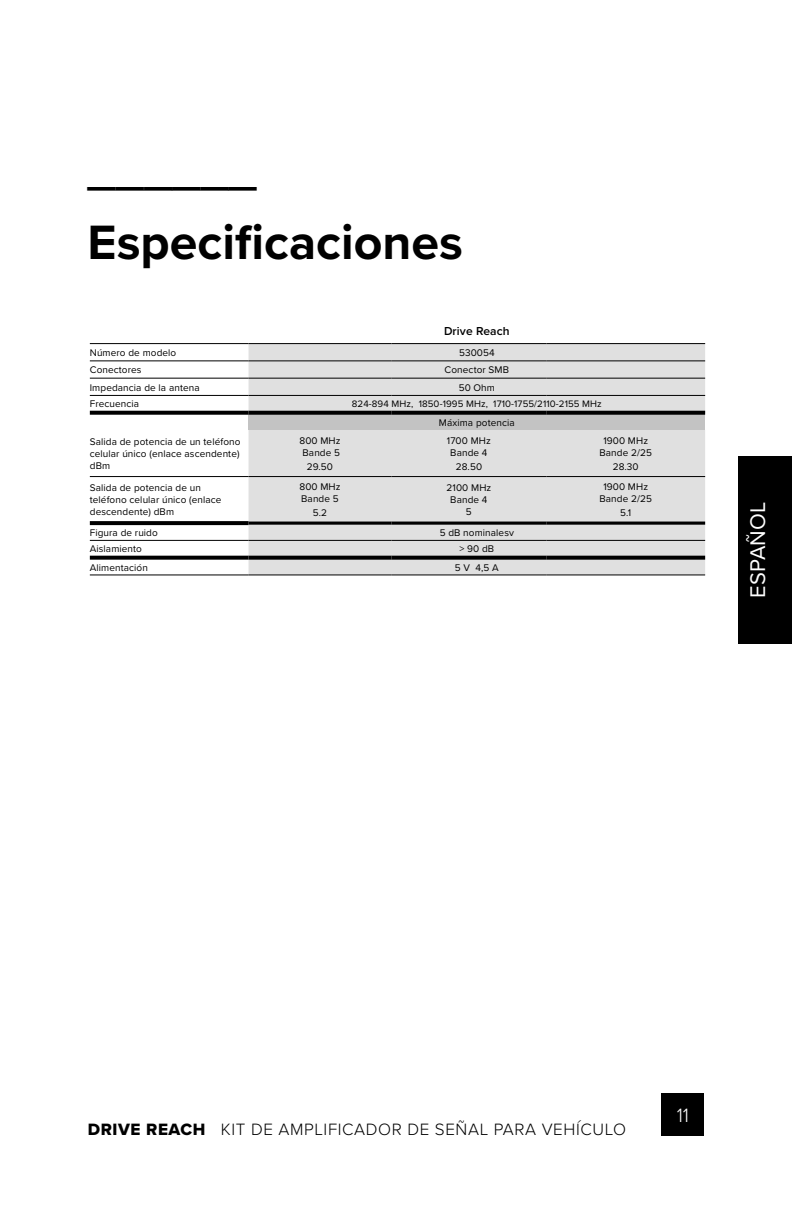
<style>
.page{position:relative;width:792px;height:1224px;background:#fff}
.page>*{position:absolute;margin:0;border:0;box-sizing:border-box;transform-origin:0 0}
.t1{font:700 50px "Proxima Nova";color:#000}
.t2{font:600 50px "Proxima Nova";color:#000}
.t3{font:22px "Proxima Nova";letter-spacing:.01em;color:#fff}
.t4{font:300 20px "Proxima Nova";color:#fff}
.t5{font:300 17px "Proxima Nova";letter-spacing:.035em;color:#000}
.t6{font:600 12px "Proxima Nova";letter-spacing:.01em;color:#000}
.t7{font:10px/12px "Proxima Nova";letter-spacing:.01em;color:#000;text-align:center}
.t8{font:9.6px "Proxima Nova";letter-spacing:.01em;color:#000}
.s1{font-family:"Proxima Nova Extrabld";font-weight:400}
</style>
<div class="page">
<div style="left:738px;top:456px;width:54px;height:187px;background:#000"></div>
<div style="left:662px;top:1094px;width:42px;height:42px;background:#000"></div>
<div style="left:249px;top:344px;width:456px;height:178px;background:#e0e0e0"></div>
<div style="left:249px;top:413px;width:456px;height:17px;background:#c3c3c3"></div>
<div style="left:249px;top:525px;width:456px;height:49px;background:#e0e0e0"></div>
<hr style="left:90px;top:343px;width:159px;height:1px;background:#000">
<hr style="left:90px;top:360px;width:159px;height:1px;background:#000">
<hr style="left:90px;top:378px;width:159px;height:1px;background:#000">
<hr style="left:90px;top:395px;width:159px;height:1px;background:#000">
<hr style="left:90px;top:476px;width:159px;height:1px;background:#000">
<hr style="left:90px;top:540px;width:159px;height:1px;background:#000">
<hr style="left:90px;top:574px;width:159px;height:1px;background:#000">
<svg style="left:90px;top:411px;width:159px;height:4px"></svg>
<svg style="left:90px;top:521px;width:159px;height:4px"></svg>
<svg style="left:90px;top:556px;width:159px;height:4px"></svg>
<hr style="left:249px;top:343px;width:143px;height:1px;background:#000">
<hr style="left:392px;top:343px;width:154px;height:1px;background:#000">
<hr style="left:546px;top:343px;width:159px;height:1px;background:#000">
<hr style="left:249px;top:360px;width:143px;height:1px;background:#000">
<hr style="left:392px;top:360px;width:154px;height:1px;background:#000">
<hr style="left:546px;top:360px;width:159px;height:1px;background:#000">
<hr style="left:249px;top:378px;width:143px;height:1px;background:#000">
<hr style="left:392px;top:378px;width:154px;height:1px;background:#000">
<hr style="left:546px;top:378px;width:159px;height:1px;background:#000">
<hr style="left:249px;top:395px;width:143px;height:1px;background:#000">
<hr style="left:392px;top:395px;width:154px;height:1px;background:#000">
<hr style="left:546px;top:395px;width:159px;height:1px;background:#000">
<hr style="left:249px;top:476px;width:143px;height:1px;background:#000">
<hr style="left:392px;top:476px;width:154px;height:1px;background:#000">
<hr style="left:546px;top:476px;width:159px;height:1px;background:#000">
<hr style="left:249px;top:540px;width:143px;height:1px;background:#000">
<hr style="left:392px;top:540px;width:154px;height:1px;background:#000">
<hr style="left:546px;top:540px;width:159px;height:1px;background:#000">
<hr style="left:249px;top:574px;width:143px;height:1px;background:#000">
<hr style="left:392px;top:574px;width:154px;height:1px;background:#000">
<hr style="left:546px;top:574px;width:159px;height:1px;background:#000">
<svg style="left:249px;top:411px;width:143px;height:4px"></svg>
<svg style="left:392px;top:411px;width:154px;height:4px"></svg>
<svg style="left:546px;top:411px;width:159px;height:4px"></svg>
<svg style="left:249px;top:556px;width:143px;height:4px"></svg>
<svg style="left:392px;top:556px;width:154px;height:4px"></svg>
<svg style="left:546px;top:556px;width:159px;height:4px"></svg>
<hr style="left:249px;top:522px;width:143px;height:3px;background:#000">
<hr style="left:392px;top:522px;width:154px;height:3px;background:#000">
<hr style="left:546px;top:522px;width:159px;height:3px;background:#000">
<p class="t2" style="left:88px;top:131px;width:171px">______</p>
<p class="t1" style="left:88px;top:205px;width:377px">Especificaciones</p>
<p class="t6" style="left:444px;top:322px;width:67px">Drive Reach</p>
<p class="t7" style="left:90px;top:346px;width:88px">Número de modelo</p>
<p class="t7" style="left:459px;top:346px;width:37px">530054</p>
<p class="t7" style="left:90px;top:364px;width:53px">Conectores</p>
<p class="t7" style="left:445px;top:364px;width:66px">Conector SMB</p>
<p class="t7" style="left:90px;top:381px;width:111px">Impedancia de la antena</p>
<p class="t7" style="left:459px;top:381px;width:38px">50 Ohm</p>
<p class="t7" style="left:90px;top:398px;width:51px">Frecuencia</p>
<p class="t8" style="left:352px;top:397px;width:252px">824-894 MHz, 1850-1995 MHz, 1710-1755/2110-2155 MHz</p>
<p class="t7" style="left:439px;top:417px;width:77px">Máxima potencia</p>
<p class="t7" style="left:90px;top:435px;width:152px;text-align:justify">Salida de potencia de un teléfono celular único (enlace ascendente) dBm</p>
<p class="t7" style="left:299px;top:434px;width:43px">800 MHz<br>Bande 5</p>
<p class="t7" style="left:599px;top:434px;width:54px">1900 MHz<br>Bande 2/25</p>
<p class="t7" style="left:613px;top:460px;width:28px">28.30</p>
<p class="t7" style="left:447px;top:434px;width:45px">1700 MHz<br>Bande 4</p>
<p class="t7" style="left:456px;top:460px;width:28px">28.50</p>
<p class="t7" style="left:307px;top:460px;width:28px">29.50</p>
<p class="t7" style="left:90px;top:481px;width:133px;text-align:left">Salida de potencia de un teléfono celular único (enlace descendente) dBm</p>
<p class="t7" style="left:299px;top:481px;width:43px;text-align:left">800 MHz<br>Bande 5</p>
<p class="t7" style="left:313px;top:506px;width:16px">5.2</p>
<p class="t7" style="left:447px;top:481px;width:46px">2100 MHz<br>Bande 4<br>5</p>
<p class="t7" style="left:599px;top:481px;width:54px">1900 MHz<br>Bande 2/25</p>
<p class="t7" style="left:620px;top:506px;width:13px">5.1</p>
<p class="t7" style="left:90px;top:527px;width:70px">Figura de ruido</p>
<p class="t7" style="left:440px;top:526px;width:76px">5 dB nominalesv</p>
<p class="t7" style="left:90px;top:542px;width:54px">Aislamiento</p>
<p class="t7" style="left:459px;top:542px;width:36px">&gt; 90 dB</p>
<p class="t7" style="left:90px;top:561px;width:60px">Alimentación</p>
<p class="t7" style="left:455px;top:561px;width:46px">5 V 4,5 A</p>
<h2 class="t3" style="left:741px;top:598px;width:98px;rotate:-90deg">ESPAÑOL</h2>
<h3 class="t5" style="left:88px;top:1117px;width:540px"><span class="s1">DRIVE REACH</span> KIT DE AMPLIFICADOR DE SEÑAL PARA VEHÍCULO</h3>
<h3 class="t4" style="left:677px;top:1100px;width:14px">11</h3>
</div>
